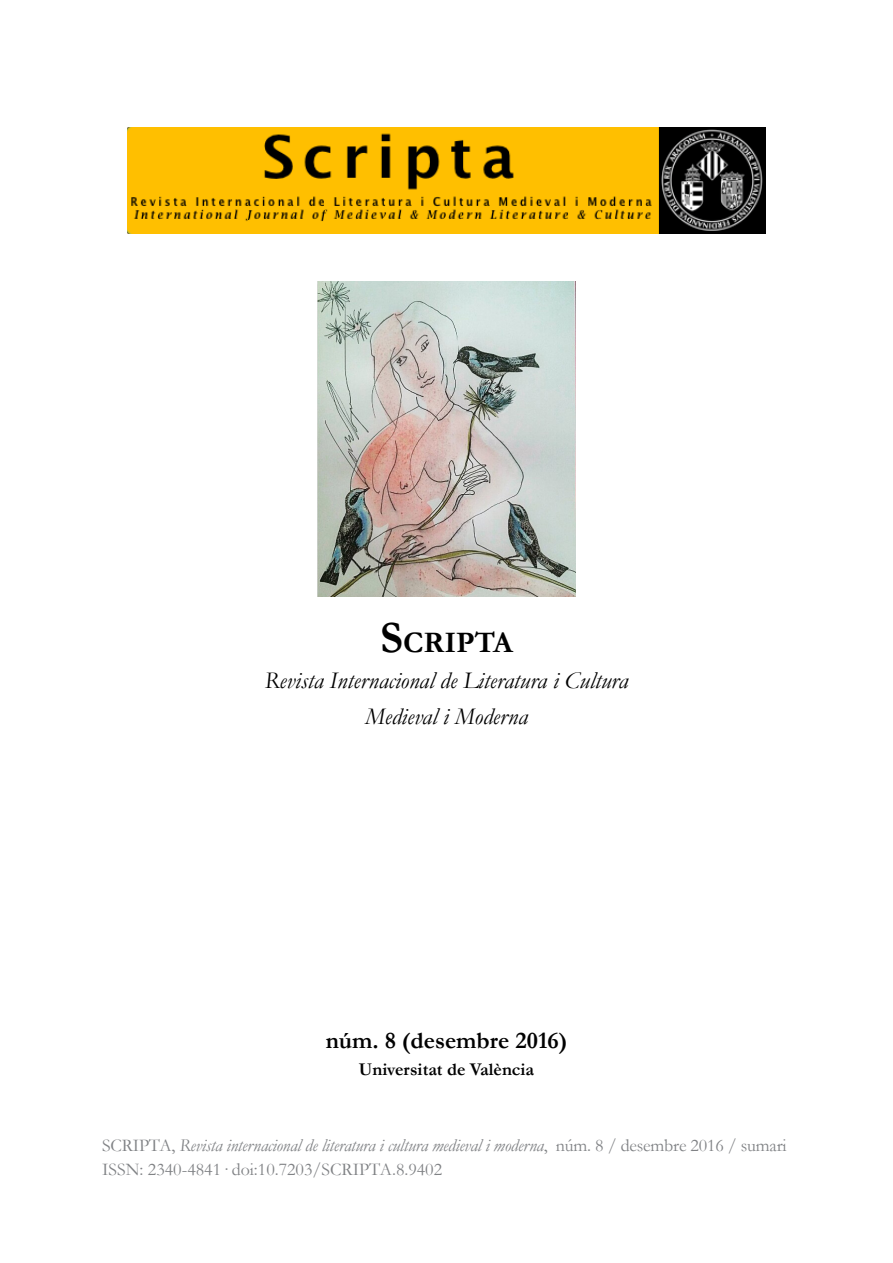
<style>
.page{position:relative;width:893px;height:1263px;background:#fff}
.page>*{position:absolute;margin:0;border:0;box-sizing:border-box;transform-origin:0 0}
.t1{font:700 30px "Garamond";color:#000}
.t2{font:italic 24px "Garamond";color:#000}
.t3{font:700 24px "Garamond";color:#000}
.t4{font:18px/23.2px "Garamond";color:#808285}
.t5{font:700 18px "Garamond";color:#000}
.s1{font-size:45px}
.s2{font-style:italic}
</style>
<div class="page">
<img style="left:128px;top:128px;width:637px;height:105px">
<img style="left:318px;top:281px;width:257px;height:315px">
<p class="t1" style="left:380px;top:624px;width:134px"><span class="s1">S</span>CRIPTA</p>
<p class="t2" style="left:265px;top:666px;width:365px">Revista Internacional de Literatura i Cultura</p>
<p class="t2" style="left:365px;top:702px;width:164px">Medieval i Moderna</p>
<p class="t3" style="left:326px;top:1026px;width:243px">núm. 8 (desembre 2016)</p>
<p class="t5" style="left:359px;top:1058px;width:177px">Universitat de València</p>
<p class="t4" style="left:102px;top:1134px;width:686px">SCRIPTA, <span class="s2">Revista internacional de literatura i cultura medieval i moderna</span>, núm. 8 / desembre 2016 / sumari<br>ISSN: 2340-4841· doi:10.7203/SCRIPTA.8.9402</p>
</div>
